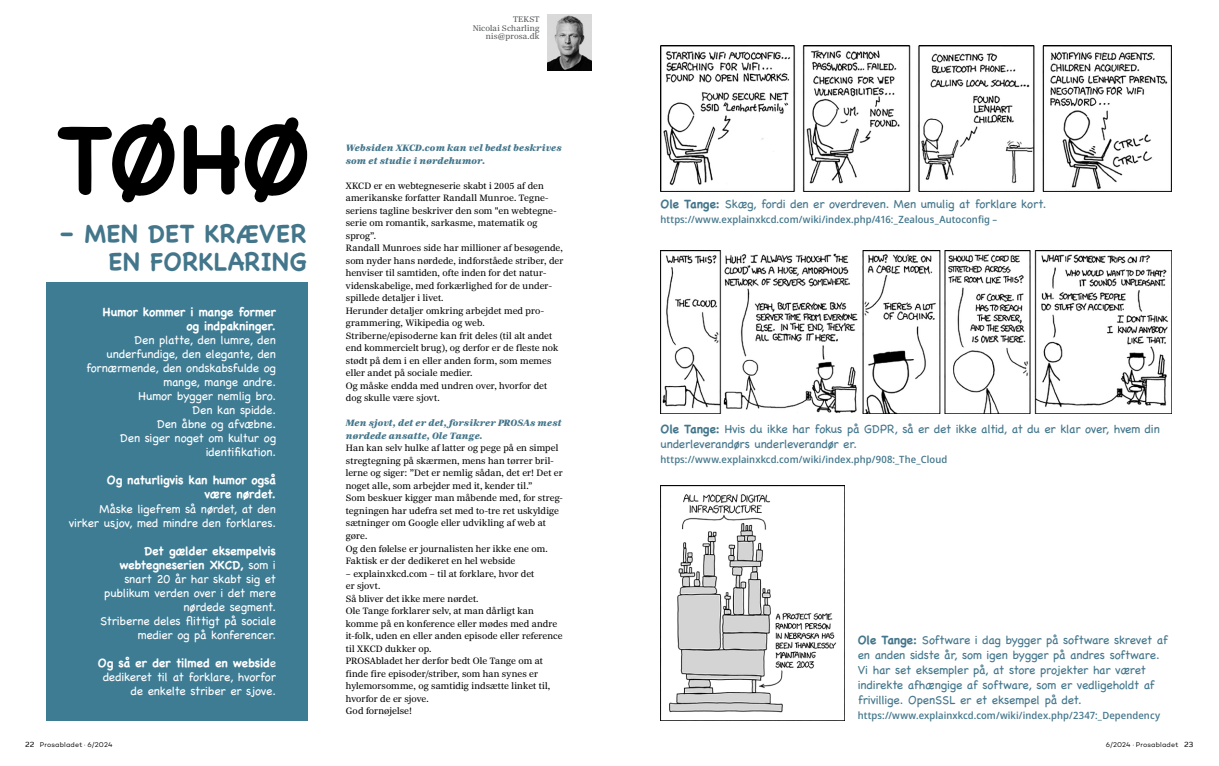
<style>
.page{position:relative;width:1219px;height:766px;background:#fff}
.page>*{position:absolute;margin:0;border:0;box-sizing:border-box;transform-origin:0 0}
.t1{font:700 94px "Chalkboard";color:#000}
.t2{font:700 25px/28px "Chalkboard";letter-spacing:.01em;color:#43768b;text-align:right}
.t3{font:12px/14px "Chalkboard";letter-spacing:-.015em;color:#fff;text-align:right}
.t4{font:12px/15px "Chalkboard";letter-spacing:-.02em;color:#43768b}
.t5{font:700 12px/14px "Chalkboard";letter-spacing:-.015em;color:#fff;text-align:right}
.t6{font:10px "Noto Sans Display";letter-spacing:.01em;color:#43768b}
.t7{font:9px/12.5px "Richmond Text";letter-spacing:.01em;color:#000}
.t8{font:italic 900 9px/12.5px "Richmond Text";letter-spacing:.01em;color:#43768b}
.t9{font:8px/8.5px "Richmond Text";letter-spacing:.02em;color:#58595b;text-align:right}
.t10{font:7px "Campton";letter-spacing:.025em;color:#000}
.s1{font-weight:700}
.s2{font-family:"Zetta Sans";font-size:8px}
</style>
<div class="page">
<div style="left:46px;top:282px;width:262px;height:438px;background:#3e7c94"></div>
<img style="left:660px;top:45px;width:511px;height:146px">
<img style="left:660px;top:250px;width:511px;height:163px">
<img style="left:660px;top:485px;width:185px;height:235px">
<img style="left:548px;top:14px;width:44px;height:57px">
<h1 class="t1" style="left:57px;top:103px;width:257px">TØHØ</h1>
<h2 class="t2" style="left:58px;top:219px;width:250px">– MEN DET KRÆVER<br>EN FORKLARING</h2>
<h3 class="t5" style="left:103px;top:305px;width:175px">Humor kommer i mange former og indpakninger.</h3>
<h3 class="t3" style="left:86px;top:333px;width:191px">Den platte, den lumre, den underfundige, den elegante, den fornærmende, den ondskabsfulde og mange, mange andre.<br>Humor bygger nemlig bro.<br>Den kan spidde.<br>Den åbne og afvæbne.<br>Den siger noget om kultur og identifikation.</h3>
<h3 class="t5" style="left:107px;top:473px;width:171px">Og naturligvis kan humor også være nørdet.</h3>
<h3 class="t3" style="left:69px;top:501px;width:209px">Måske ligefrem så nørdet, at den virker usjov, med mindre den forklares.</h3>
<h3 class="t3" style="left:100px;top:543px;width:177px"><span class="s1">Det gælder eksempelvis webtegneserien XKCD,</span> som i snart 20 år har skabt sig et publikum verden over i det mere nørdede segment.<br>Striberne deles flittigt på sociale medier og på konferencer.</h3>
<h3 class="t3" style="left:98px;top:655px;width:179px"><span class="s1">Og så er der tilmed en websid</span>e dedikeret til at forklare, hvorfor de enkelte striber er sjove.</h3>
<p class="t9" style="left:473px;top:15px;width:68px">TEKST<br>Nicolai Scharling nis@prosa.dk</p>
<p class="t8" style="left:346px;top:142px;width:218px">Websiden XKCD.com kan vel bedst beskrives som et studie i nørdehumor.</p>
<p class="t7" style="left:346px;top:179px;width:219px">XKCD er en webtegneserie skabt i 2005 af den amerikanske forfatter Randall Munroe. Tegne&shy;seriens tagline beskriver den som "en webtegne&shy;serie om romantik, sarkasme, matematik og sprog”.<br>Randall Munroes side har millioner af besøgende, som nyder hans nørdede, indforståede striber, der henviser til samtiden, ofte inden for det natur&shy;videnskabelige, med forkærlighed for de under&shy;spillede detaljer i livet.<br>Herunder detaljer omkring arbejdet med pro&shy;grammering, Wikipedia og web.<br>Striberne/episoderne kan frit deles (til alt andet end kommercielt brug), og derfor er de fleste nok stødt på dem i en eller anden form, som memes eller andet på sociale medier.<br>Og måske endda med undren over, hvorfor det dog skulle være sjovt.</p>
<p class="t8" style="left:346px;top:417px;width:217px">Men sjovt, det er det, forsikrer PROSAs mest nørdede ansatte, Ole Tange.</p>
<p class="t7" style="left:346px;top:442px;width:219px">Han kan selv hulke af latter og pege på en simpel stregtegning på skærmen, mens han tørrer bril&shy;lerne og siger: ”Det er nemlig sådan, det er! Det er noget alle, som arbejder med it, kender til.”<br>Som beskuer kigger man måbende med, for streg&shy;tegningen har udefra set med to-tre ret uskyldige sætninger om Google eller udvikling af web at gøre.<br>Og den følelse er journalisten her ikke ene om.<br>Faktisk er der dedikeret en hel webside</p>
<p class="t7" style="left:346px;top:567px;width:218px">– explainxkcd.com – til at forklare, hvor det<br>er sjovt.<br>Så bliver det ikke mere nørdet.<br>Ole Tange forklarer selv, at man dårligt kan komme på en konference eller mødes med andre it-folk, uden en eller anden episode eller reference til XKCD dukker op.<br>PROSAbladet her derfor bedt Ole Tange om at finde fire episoder/striber, som han synes er hylemorsomme, og samtidig indsætte linket til, hvorfor de er sjove.<br>God fornøjelse!</p>
<h3 class="t4" style="left:660px;top:196px;width:387px"><span class="s1">Ole Tange:</span> Skæg, fordi den er overdreven. Men umulig at forklare kort.</h3>
<p class="t6" style="left:660px;top:212px;width:338px">https://www.explainxkcd.com/wiki/index.php/416:_Zealous_Autoconfig –</p>
<h3 class="t4" style="left:660px;top:421px;width:501px"><span class="s1">Ole Tange:</span> Hvis du ikke har fokus på GDPR, så er det ikke altid, at du er klar over, hvem din underleverandørs underleverandør er.</h3>
<p class="t6" style="left:660px;top:452px;width:288px">https://www.explainxkcd.com/wiki/index.php/908:_The_Cloud</p>
<p class="t4" style="left:858px;top:632px;width:312px"><span class="s1">Ole Tange:</span> Software i dag bygger på software skrevet af en anden sidste år, som igen bygger på andres software.<br>Vi har set eksempler på, at store projekter har været indirekte afhængige af software, som er vedligeholdt af frivillige. OpenSSL er et eksempel på det.</p>
<p class="t6" style="left:858px;top:708px;width:304px">https://www.explainxkcd.com/wiki/index.php/2347:_Dependency</p>
<p class="t10" style="left:25px;top:740px;width:89px"><span class="s2">22</span> Prosabladet · 6/2024</p>
<p class="t10" style="left:1106px;top:740px;width:89px">6/2024 · Prosabladet <span class="s2">23</span></p>
</div>
